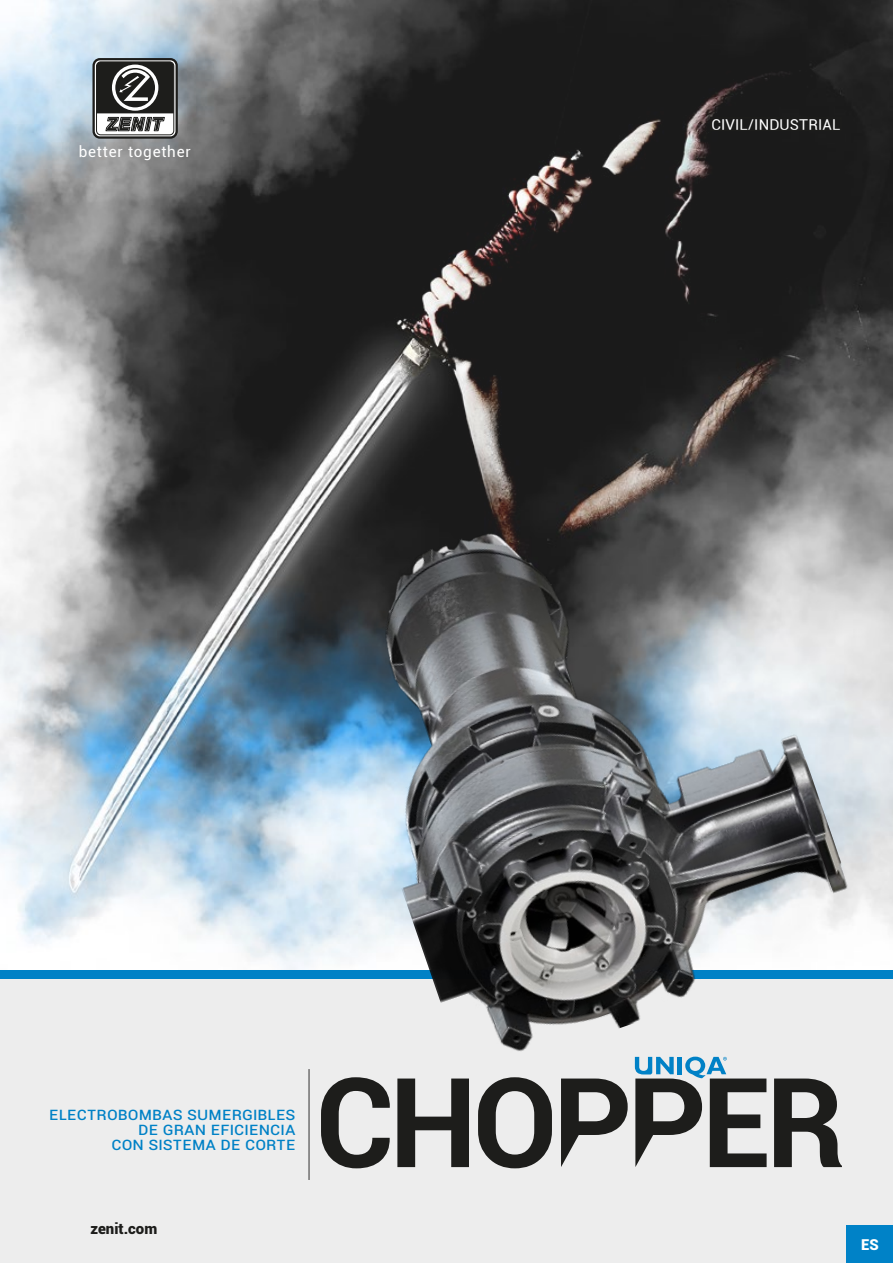
<style>
.page{position:relative;width:893px;height:1263px;background:#fff}
.page>*{position:absolute;margin:0;border:0;box-sizing:border-box;transform-origin:0 0}
.Zenit_-_17pt_Light__Nero{font:18px "Roboto";color:#0081c6}
.t1{font:15.15px "Roboto";letter-spacing:.05em;color:#fff}
.Zenit_2016_-_Testo_-_13pt_Regular_-_Dest{font:15px "Roboto";letter-spacing:.01em;color:#fff}
.t2{font:900 15px "Roboto";color:#1d1d1b}
.t3{font:900 15px "Roboto";color:#fff}
</style>
<div class="page">
<div style="left:0;top:979px;width:893px;height:284px;background:#ededed"></div>
<img style="left:0;top:0;width:893px;height:970px">
<div style="left:0;top:970px;width:893px;height:8px;background:#0081c6"></div>
<hr style="left:308px;top:1069px;width:2px;height:111px;background:#706f6f">
<svg style="left:321px;top:1077px;width:521px;height:91px"></svg>
<hr style="left:678px;top:1057px;width:4px;height:17px;background:#0081c6">
<svg style="left:685px;top:1062px;width:42px;height:16px"></svg>
<svg style="left:635px;top:1062px;width:39px;height:12px"></svg>
<img style="left:361px;top:502px;width:503px;height:560px">
<svg style="left:94px;top:59px;width:83px;height:79px"></svg>
<div style="left:92px;top:58px;width:86px;height:81px;border:2px solid #1d1d1b;border-radius:6px"></div>
<div style="left:96px;top:62px;width:78px;height:73px;border:1px solid #1d1d1b;border-radius:4px"></div>
<svg style="left:97px;top:62px;width:77px;height:69px"></svg>
<div style="left:847px;top:1225px;width:46px;height:38px;background:#0082c7"></div>
<div style="left:710px;top:117px;width:132px;height:14px;border:2px solid #1d1d1b"></div>
<p class="t1" style="left:79px;top:141px;width:113px">better together</p>
<p class="Zenit_-_17pt_Light__Nero" style="left:49px;top:1101px;width:248px">electrobombas sumergibles</p>
<p class="Zenit_-_17pt_Light__Nero" style="left:138px;top:1116px;width:159px">de gran eficiencia</p>
<p class="Zenit_-_17pt_Light__Nero" style="left:111px;top:1131px;width:48px">con SISTEMA</p>
<p class="Zenit_-_17pt_Light__Nero" style="left:221px;top:1131px;width:77px">de corte</p>
<p class="t2" style="left:90px;top:1218px;width:68px">zenit.com</p>
<p class="Zenit_2016_-_Testo_-_13pt_Regular_-_Dest" style="left:711px;top:114px;width:130px">CIVIL/INDUSTRIAL</p>
<p class="t3" style="left:861px;top:1234px;width:19px">ES</p>
</div>
